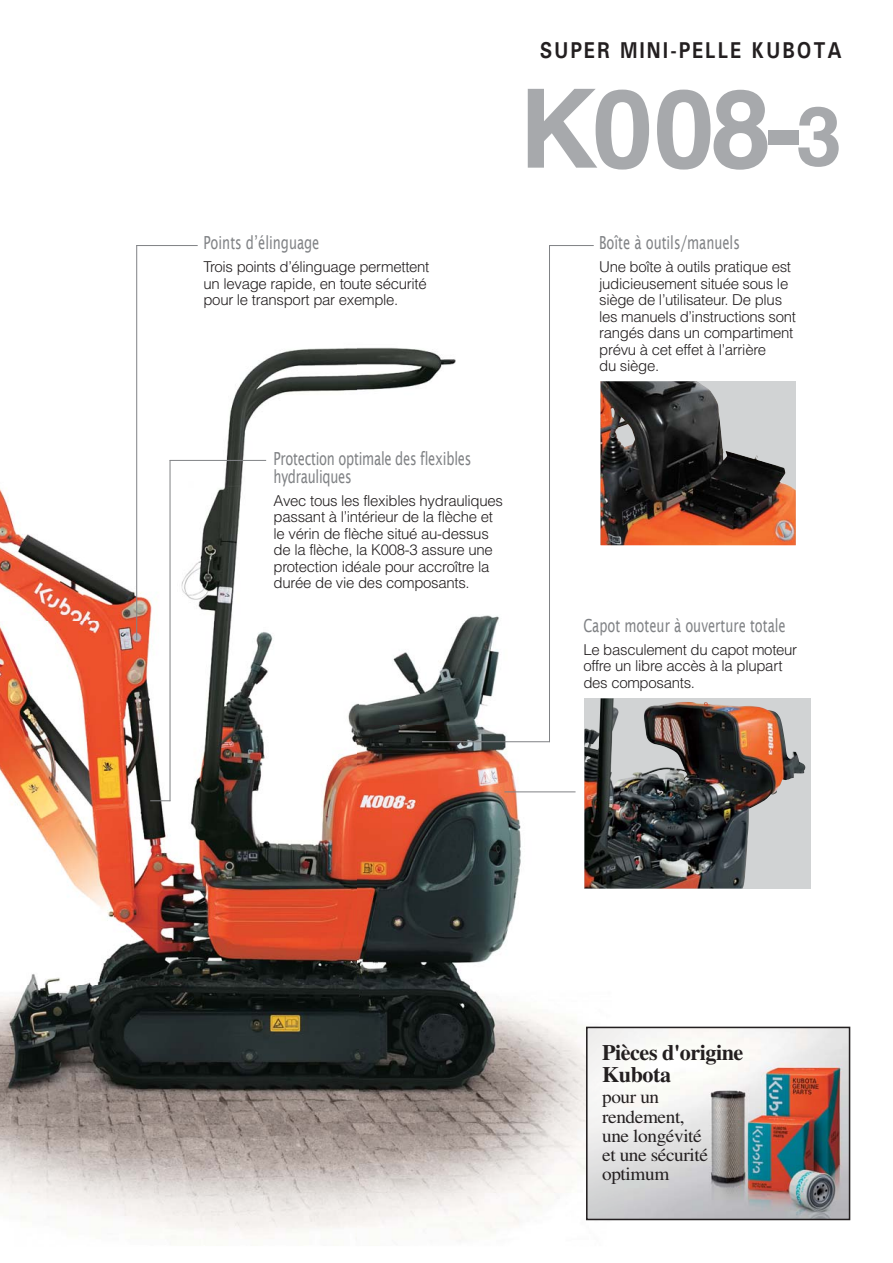
<style>
.page{position:relative;width:893px;height:1263px;background:#fff}
.page>*{position:absolute;margin:0;border:0;box-sizing:border-box;transform-origin:0 0}
.t1{font:700 109.5px "Helvetica";color:#a7a9ac}
.t2{font:700 22.95px "Univers";letter-spacing:.1em;color:#231f20;scale:.85 1}
.t3{font:700 22.05px/22.5px "Times";letter-spacing:-.02em;color:#231f20}
.t4{font:18.3px/19.2px "Times";letter-spacing:-.02em;color:#231f20;scale:1.05 1}
.t5{font:18px "Lucida Sans";color:#808285;scale:.72 1}
.t6{font:18px/18px "Lucida Sans";letter-spacing:-.02em;color:#808285;scale:.72 1}
.t7{font:300 15px/16.5px "Helvetica";letter-spacing:-.02em;color:#231f20}
.s1{font-size:82.5px}
</style>
<div class="page">
<img style="left:0;top:257px;width:623px;height:983px">
<div style="left:584px;top:698px;width:227px;height:191px;background:#d1d3d4"></div>
<img style="left:584px;top:698px;width:221px;height:191px">
<img style="left:600px;top:381px;width:196px;height:164px">
<hr style="left:504px;top:791px;width:71px;height:1px;background:#808285">
<div style="left:202px;top:234px;width:246px;height:81px;background:#fff"></div>
<hr style="left:170px;top:460px;width:96px;height:1px;background:#808285">
<hr style="left:170px;top:460px;width:1px;height:341px;background:#808285">
<svg style="left:150px;top:800px;width:20px;height:1px"></svg>
<hr style="left:549px;top:245px;width:45px;height:1px;background:#808285">
<hr style="left:549px;top:245px;width:1px;height:497px;background:#808285">
<hr style="left:136px;top:245px;width:62px;height:1px;background:#808285">
<hr style="left:136px;top:245px;width:1px;height:395px;background:#808285">
<hr style="left:422px;top:741px;width:128px;height:1px;background:#808285">
<img style="left:589px;top:1030px;width:258px;height:187px">
<div style="left:586px;top:1027px;width:264px;height:193px;border:2px solid #231f20"></div>
<p class="t5" style="left:203px;top:232px;width:163px">Points d’élinguage</p>
<p class="t7" style="left:203px;top:260px;width:227px">Trois points d’élinguage permettent un levage rapide, en toute sécurité pour le transport par exemple.</p>
<h2 class="t2" style="left:540px;top:36px;width:357px">SUPER MINI-PELLE KUBOTA</h2>
<h1 class="t1" style="left:519px;top:83px;width:324px">K008-<span class="s1">3</span></h1>
<p class="t5" style="left:599px;top:232px;width:197px">Boîte à outils/manuels</p>
<p class="t7" style="left:599px;top:260px;width:198px">Une boîte à outils pratique est judicieusement située sous le siège de l’utilisateur. De plus les manuels d’instructions sont rangés dans un compartiment prévu à cet effet à l’arrière<br>du siège.</p>
<p class="t6" style="left:274px;top:449px;width:276px">Protection optimale des flexibles hydrauliques</p>
<p class="t7" style="left:274px;top:494px;width:231px">Avec tous les flexibles hydrauliques passant à l’intérieur de la flèche et le vérin de flèche situé au-dessus de la flèche, la K008-3 assure une protection idéale pour accroître la durée de vie des composants.</p>
<p class="t5" style="left:583px;top:615px;width:283px">Capot moteur à ouverture totale</p>
<p class="t7" style="left:583px;top:643px;width:215px">Le basculement du capot moteur offre un libre accès à la plupart des composants.</p>
<h3 class="t3" style="left:602px;top:1043px;width:143px">Pièces d'origine<br>Kubota</h3>
<p class="t4" style="left:602px;top:1089px;width:102px">pour un rendement, une longévité et une sécurité optimum</p>
</div>
